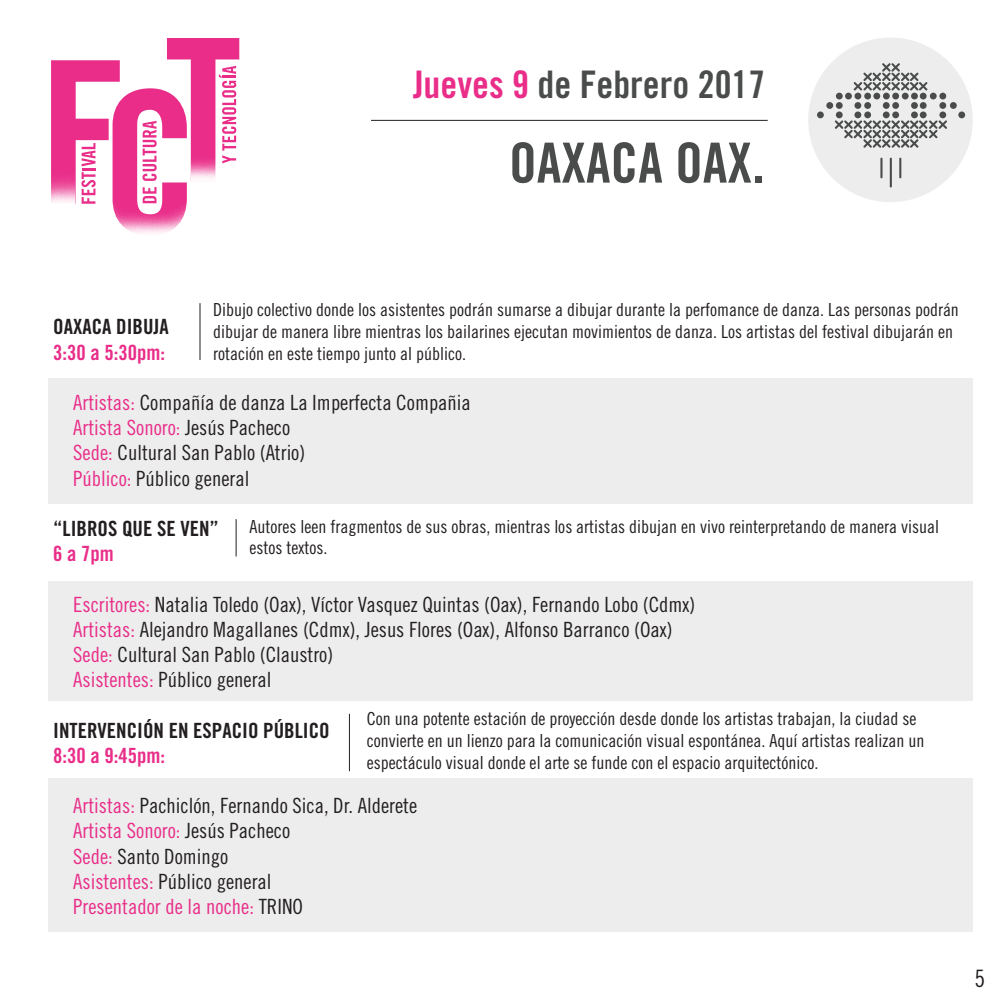
<style>
.page{position:relative;width:1008px;height:1008px;background:#fff}
.page>*{position:absolute;margin:0;border:0;box-sizing:border-box;transform-origin:0 0}
.t1{font:55.4px "Trade Gothic Bold Cond Twenty";color:#4a4c4c}
.t2{font:38px "Trade Gothic Bold Cond Twenty";color:#4a4c4c}
.t3{font:24px "Trade Gothic Cond Eighteen";color:#231f20}
.t4{font:21px/25.2px "Trade Gothic Cond Eighteen";color:#231f20}
.t5{font:21px "Trade Gothic Bold Cond Twenty";color:#231f20}
.t6{font:21px "Trade Gothic Bold Cond Twenty";color:#e92d89}
.t7{font:18px/21.6px "Trade Gothic Cond Eighteen";color:#231f20}
.s1{color:#e92d89}
</style>
<div class="page">
<div style="left:48px;top:581px;width:925px;height:120px;background:#ededed"></div>
<div style="left:48px;top:778px;width:925px;height:154px;background:#ededed"></div>
<div style="left:48px;top:378px;width:925px;height:126px;background:#ededed"></div>
<svg style="left:51px;top:38px;width:188px;height:126px"></svg>
<img style="left:51px;top:151px;width:165px;height:83px">
<hr style="left:371px;top:120px;width:397px;height:1px;background:#231f20">
<div style="left:808px;top:38px;width:165px;height:164px;background:#ededed;border-radius:50%"></div>
<svg style="left:835px;top:120px;width:112px;height:28px"></svg>
<div style="left:817px;top:111px;width:7px;height:7px;background:#4a4c4c;border-radius:50%"></div>
<div style="left:836px;top:111px;width:7px;height:7px;background:#4a4c4c;border-radius:50%"></div>
<div style="left:854px;top:111px;width:7px;height:7px;background:#4a4c4c;border-radius:50%"></div>
<div style="left:864px;top:111px;width:7px;height:7px;background:#4a4c4c;border-radius:50%"></div>
<div style="left:892px;top:111px;width:7px;height:7px;background:#4a4c4c;border-radius:50%"></div>
<div style="left:920px;top:111px;width:7px;height:7px;background:#4a4c4c;border-radius:50%"></div>
<div style="left:939px;top:111px;width:7px;height:7px;background:#4a4c4c;border-radius:50%"></div>
<div style="left:958px;top:111px;width:7px;height:7px;background:#4a4c4c;border-radius:50%"></div>
<div style="left:826px;top:102px;width:7px;height:7px;background:#4a4c4c;border-radius:50%"></div>
<div style="left:836px;top:102px;width:7px;height:7px;background:#4a4c4c;border-radius:50%"></div>
<div style="left:854px;top:102px;width:7px;height:7px;background:#4a4c4c;border-radius:50%"></div>
<div style="left:864px;top:102px;width:7px;height:7px;background:#4a4c4c;border-radius:50%"></div>
<div style="left:892px;top:102px;width:7px;height:7px;background:#4a4c4c;border-radius:50%"></div>
<div style="left:883px;top:111px;width:7px;height:7px;background:#4a4c4c;border-radius:50%"></div>
<div style="left:883px;top:102px;width:7px;height:7px;background:#4a4c4c;border-radius:50%"></div>
<div style="left:920px;top:102px;width:7px;height:7px;background:#4a4c4c;border-radius:50%"></div>
<div style="left:911px;top:111px;width:7px;height:7px;background:#4a4c4c;border-radius:50%"></div>
<div style="left:911px;top:102px;width:7px;height:7px;background:#4a4c4c;border-radius:50%"></div>
<div style="left:939px;top:102px;width:7px;height:7px;background:#4a4c4c;border-radius:50%"></div>
<div style="left:950px;top:102px;width:7px;height:7px;background:#4a4c4c;border-radius:50%"></div>
<div style="left:836px;top:93px;width:7px;height:6px;background:#4a4c4c;border-radius:50%"></div>
<svg style="left:854px;top:63px;width:74px;height:36px"></svg>
<div style="left:883px;top:93px;width:7px;height:6px;background:#4a4c4c;border-radius:50%"></div>
<div style="left:911px;top:93px;width:7px;height:6px;background:#4a4c4c;border-radius:50%"></div>
<div style="left:930px;top:93px;width:7px;height:6px;background:#4a4c4c;border-radius:50%"></div>
<div style="left:845px;top:93px;width:7px;height:6px;background:#4a4c4c;border-radius:50%"></div>
<div style="left:864px;top:93px;width:7px;height:6px;background:#4a4c4c;border-radius:50%"></div>
<div style="left:873px;top:93px;width:7px;height:6px;background:#4a4c4c;border-radius:50%"></div>
<div style="left:892px;top:93px;width:7px;height:6px;background:#4a4c4c;border-radius:50%"></div>
<div style="left:902px;top:93px;width:7px;height:6px;background:#4a4c4c;border-radius:50%"></div>
<div style="left:920px;top:93px;width:7px;height:6px;background:#4a4c4c;border-radius:50%"></div>
<div style="left:939px;top:93px;width:7px;height:6px;background:#4a4c4c;border-radius:50%"></div>
<hr style="left:880px;top:158px;width:3px;height:20px;background:#4a4c4c">
<hr style="left:899px;top:158px;width:2px;height:20px;background:#4a4c4c">
<hr style="left:890px;top:158px;width:2px;height:30px;background:#4a4c4c">
<hr style="left:200px;top:303px;width:1px;height:57px;background:#231f20">
<hr style="left:236px;top:519px;width:1px;height:38px;background:#231f20">
<hr style="left:349px;top:714px;width:1px;height:57px;background:#231f20">
<h2 class="t2" style="left:413px;top:61px;width:354px"><span class="s1">Jueves 9</span> de Febrero 2017</h2>
<h1 class="t1" style="left:509px;top:129px;width:257px">OAXACA OAX.</h1>
<p class="t7" style="left:213px;top:299px;width:747px">Dibujo colectivo donde los asistentes podrán sumarse a dibujar durante la perfomance de danza. Las personas podrán dibujar de manera libre mientras los bailarines ejecutan movimientos de danza. Los artistas del festival dibujarán en rotación en este tiempo junto al público.</p>
<p class="t5" style="left:53px;top:314px;width:117px">OAXACA DIBUJA</p>
<p class="t6" style="left:53px;top:339px;width:113px">3:30 a 5:30pm:</p>
<p class="t4" style="left:73px;top:390px;width:399px"><span class="s1">Artistas:</span> Compañía de danza La Imperfecta Compañia <span class="s1">Artista Sonoro:</span> Jesús Pacheco<br><span class="s1">Sede:</span> Cultural San Pablo (Atrio)<br><span class="s1">Público:</span> Público general</p>
<p class="t5" style="left:53px;top:516px;width:167px">“LIBROS QUE SE VEN”</p>
<p class="t6" style="left:53px;top:541px;width:62px">6 a 7pm</p>
<p class="t4" style="left:73px;top:591px;width:624px"><span class="s1">Escritores:</span> Natalia Toledo (Oax), Víctor Vasquez Quintas (Oax), Fernando Lobo (Cdmx)<br><span class="s1">Artistas:</span> Alejandro Magallanes (Cdmx), Jesus Flores (Oax), Alfonso Barranco (Oax)<br><span class="s1">Sede:</span> Cultural San Pablo (Claustro)<br><span class="s1">Asistentes:</span> Público general</p>
<p class="t5" style="left:53px;top:717px;width:278px">INTERVENCIÓN EN ESPACIO PÚBLICO</p>
<p class="t6" style="left:53px;top:742px;width:113px">8:30 a 9:45pm:</p>
<p class="t4" style="left:73px;top:793px;width:346px"><span class="s1">Artistas:</span> Pachiclón, Fernando Sica, Dr. Alderete<br><span class="s1">Artista Sonoro:</span> Jesús Pacheco<br><span class="s1">Sede:</span> Santo Domingo<br><span class="s1">Asistentes:</span> Público general<br><span class="s1">Presentador de la noche:</span> TRINO</p>
<p class="t7" style="left:249px;top:515px;width:691px">Autores leen fragmentos de sus obras, mientras los artistas dibujan en vivo reinterpretando de manera visual estos textos.</p>
<p class="t7" style="left:367px;top:708px;width:559px">Con una potente estación de proyección desde donde los artistas trabajan, la ciudad se convierte en un lienzo para la comunicación visual espontánea. Aquí artistas realizan un espectáculo visual donde el arte se funde con el espacio arquitectónico.</p>
<h3 class="t3" style="left:974px;top:965px;width:12px">5</h3>
</div>
